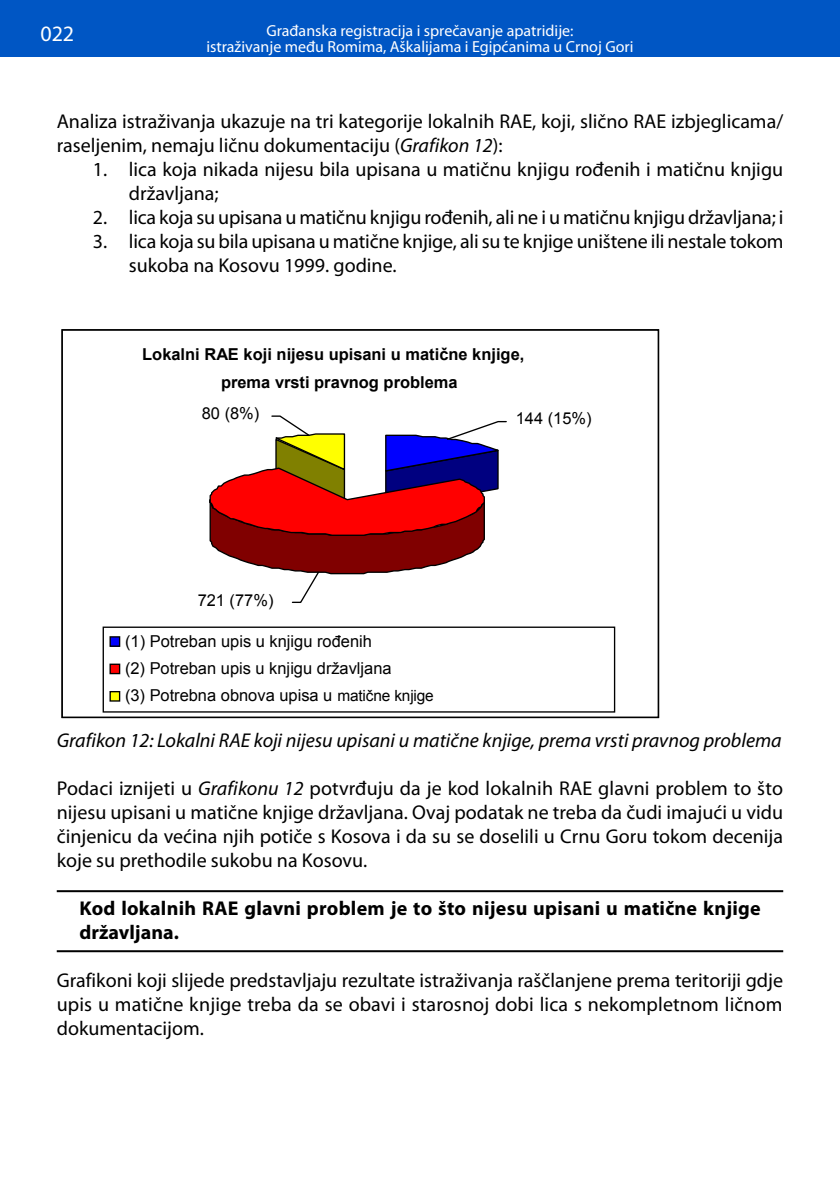
<style>
.page{position:relative;width:840px;height:1191px;background:#fff}
.page>*{position:absolute;margin:0;border:0;box-sizing:border-box;transform-origin:0 0}
.t1{font:22px "Myriad Pro";color:#fff}
.t2{font:20px/24px "Myriad Pro";color:#000}
.t3{font:italic 20px "Myriad Pro";color:#000}
.t4{font:700 20px/24px "Myriad Pro";letter-spacing:.015em;color:#000}
.t5{font:16.4px/27.4px "Arial";color:#000}
.t6{font:700 16.4px/27.4px "Arial";color:#000}
.t7{font:16px/16px "Myriad Pro";color:#fff;text-align:center}
.t8{font:15.4px "Arial";letter-spacing:-.01em;color:#000}
.s1{font-style:italic}
</style>
<div class="page">
<div style="left:0;top:0;width:839px;height:57px;background:#0056c4"></div>
<hr style="left:839px;top:0;width:1px;height:57px;background:#0056c4">
<hr style="left:57px;top:890px;width:725px;height:2px;background:#000">
<hr style="left:57px;top:950px;width:725px;height:2px;background:#000">
<svg style="left:209px;top:415px;width:298px;height:188px"></svg>
<div style="left:102px;top:626px;width:513px;height:86px;border:1px solid #000"></div>
<div style="left:110px;top:637px;width:9px;height:9px;background:#00f"></div>
<div style="left:109px;top:636px;width:11px;height:11px;border:1px solid #000"></div>
<div style="left:110px;top:664px;width:9px;height:9px;background:#f00"></div>
<div style="left:109px;top:663px;width:11px;height:11px;border:1px solid #000"></div>
<div style="left:110px;top:691px;width:9px;height:10px;background:#ff0"></div>
<div style="left:109px;top:691px;width:11px;height:10px;border:1px solid #000"></div>
<p class="t1" style="left:40px;top:20px;width:35px">022</p>
<p class="t7" style="left:206px;top:22px;width:428px">Građanska registracija i sprečavanje apatridije:<br>istraživanje među Romima, Aškalijama i Egipćanima u Crnoj Gori</p>
<p class="t2" style="left:57px;top:109px;width:727px">Analiza istraživanja ukazuje na tri kategorije lokalnih RAE, koji, slično RAE izbjeglicama/ raseljenim, nemaju ličnu dokumentaciju (<span class="s1">Grafikon 12</span>):</p>
<p class="t2" style="left:129px;top:157px;width:655px;text-indent:-36px">1. lica koja nikada nijesu bila upisana u matičnu knjigu rođenih i matičnu knjigu državljana;</p>
<p class="t2" style="left:93px;top:205px;width:691px">2. lica koja su upisana u matičnu knjigu rođenih, ali ne i u matičnu knjigu državljana; i</p>
<p class="t2" style="left:129px;top:229px;width:655px;text-indent:-36px">3. lica koja su bila upisana u matične knjige, ali su te knjige uništene ili nestale tokom sukoba na Kosovu 1999. godine.</p>
<p class="t6" style="left:221px;top:341px;width:304px;text-indent:-79px">Lokalni RAE koji nijesu upisani u matične knjige, prema vrsti pravnog problema</p>
<p class="t5" style="left:202px;top:400px;width:59px">80 (8%)</p>
<p class="t5" style="left:515px;top:405px;width:77px">144 (15%)</p>
<p class="t5" style="left:197px;top:586px;width:77px">721 (77%)</p>
<p class="t5" style="left:125px;top:627px;width:309px">(1) Potreban upis u knjigu rođenih<br>(2) Potreban upis u knjigu državljana<br>(3) Potrebna obnova upisa u matiče knjige</p>
<p class="t3" style="left:57px;top:727px;width:726px">Grafikon 12: Lokalni RAE koji nijesu upisani u matične knjige, prema vrsti pravnog problema</p>
<p class="t2" style="left:57px;top:776px;width:727px;text-align:justify">Podaci iznijeti u <span class="s1">Grafikonu 12</span> potvrđuju da je kod lokalnih RAE glavni problem to što nijesu upisani u matične knjige državljana. Ovaj podatak ne treba da čudi imajući u vidu činjenicu da većina njih potiče s Kosova i da su se doselili u Crnu Goru tokom decenija koje su prethodile sukobu na Kosovu.</p>
<p class="t4" style="left:79px;top:895px;width:682px">Kod lokalnih RAE glavni problem je to što nijesu upisani u matične knjige državljana.</p>
<p class="t2" style="left:57px;top:968px;width:727px;text-align:justify">Grafikoni koji slijede predstavljaju rezultate istraživanja raščlanjene prema teritoriji gdje upis u matične knjige treba da se obavi i starosnoj dobi lica s nekompletnom ličnom dokumentacijom.</p>
<p class="t8" style="left:337px;top:685px;width:98px">matične knjige</p>
</div>
